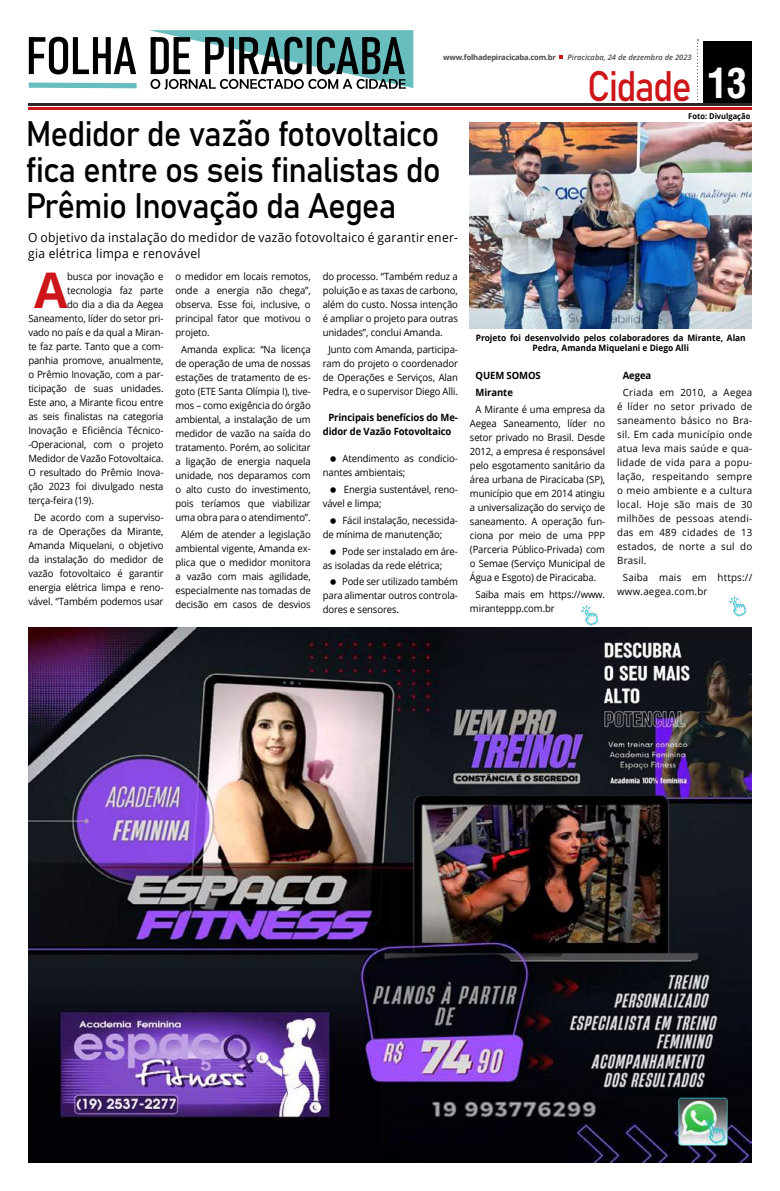
<style>
.page{position:relative;width:780px;height:1191px;background:#fff}
.page>*{position:absolute;margin:0;border:0;box-sizing:border-box;transform-origin:0 0}
.t1{font:700 49.2px "Open Sans";color:#cd1619}
.t2{font:42.1px "Bahnschrift";letter-spacing:-.045em;color:#cd1619;scale:.89 1}
.t3{font:35px/36px "Bahnschrift";letter-spacing:-.03em;color:#000;text-align:justify;scale:.95 1}
.t4{font:12.7px/15.6px "Open Sans";letter-spacing:.025em;color:#000;scale:.95 1}
.t5{font:10px/14px "Open Sans";letter-spacing:-.01em;color:#000;scale:.95 1}
.t6{font:10px/14px "Open Sans";letter-spacing:-.01em;color:#000;text-align:justify}
.t7{font:700 10px/14px "Open Sans";letter-spacing:-.01em;color:#000;scale:.95 1}
.t8{font:10px/14px "Open Sans";letter-spacing:.025em;color:#000}
.t9{font:700 8.8px/9.8px "Open Sans";color:#000;text-align:center;scale:.95 1}
.t10{font:700 8px "Open Sans";color:#000;scale:.94 1}
.t11{font:italic 600 7.6px "Open Sans";color:#4a4948}
.t12{font:700 7.6px "Open Sans";letter-spacing:-.025em;color:#4a4948}
.s1{font-family:"Arena Condensed";font-weight:700;font-size:40.6px;color:#fff}
</style>
<div class="page">
<div style="left:703px;top:41px;width:48px;height:65px;background:#000"></div>
<hr style="left:28px;top:107px;width:723px;height:2px;background:#cd1619">
<hr style="left:28px;top:103px;width:723px;height:3px;background:#2c2824">
<svg style="left:697px;top:39px;width:1px;height:62px"></svg>
<svg style="left:559px;top:55px;width:3px;height:4px"></svg>
<svg style="left:28px;top:30px;width:385px;height:60px"></svg>
<img style="left:470px;top:122px;width:281px;height:207px">
<img style="left:580px;top:605px;width:18px;height:21px">
<img style="left:29px;top:627px;width:723px;height:535px">
<img style="left:671px;top:1091px;width:63px;height:60px">
<img style="left:729px;top:595px;width:18px;height:21px">
<p class="t12" style="left:443px;top:52px;width:114px">www.folhadepiracicaba.com.br</p>
<p class="t11" style="left:567px;top:52px;width:126px">Piracicaba, 24 de dezembro de 2023</p>
<h3 class="t3" style="left:26px;top:113px;width:438px">Medidor de vazão fotovoltaico fica entre os seis finalistas do Prêmio Inovação da Aegea</h3>
<p class="t4" style="left:28px;top:230px;width:454px">O objetivo da instalação do medidor de vazão fotovoltaico é garantir ener&shy;gia elétrica limpa e renovável</p>
<h1 class="t1" style="left:34px;top:255px;width:35px">A</h1>
<p class="t5" style="left:67px;top:269px;width:103px">busca por inovação e</p>
<p class="t5" style="left:67px;top:283px;width:103px">tecnologia faz parte</p>
<p class="t5" style="left:67px;top:297px;width:103px">do dia a dia da Aegea</p>
<p class="t5" style="left:28px;top:311px;width:144px">Saneamento, líder do setor pri-</p>
<p class="t5" style="left:28px;top:325px;width:144px">vado no país e da qual a Miran-</p>
<p class="t5" style="left:28px;top:339px;width:144px">te faz parte. Tanto que a com-</p>
<p class="t5" style="left:28px;top:353px;width:144px">panhia promove, anualmente,</p>
<p class="t5" style="left:28px;top:367px;width:144px">o Prêmio Inovação, com a par-</p>
<p class="t5" style="left:28px;top:381px;width:144px">ticipação de suas unidades.</p>
<p class="t5" style="left:28px;top:395px;width:144px">Este ano, a Mirante ficou entre</p>
<p class="t5" style="left:28px;top:409px;width:144px">as seis finalistas na categoria</p>
<p class="t5" style="left:28px;top:423px;width:144px">Inovação e Eficiência Técnico-</p>
<p class="t5" style="left:28px;top:437px;width:144px">-Operacional, com o projeto</p>
<p class="t5" style="left:28px;top:451px;width:144px">Medidor de Vazão Fotovoltaica.</p>
<p class="t5" style="left:28px;top:465px;width:144px">O resultado do Prêmio Inova-</p>
<p class="t5" style="left:28px;top:479px;width:144px">ção 2023 foi divulgado nesta</p>
<p class="t5" style="left:28px;top:493px;width:70px">terça-feira (19).</p>
<p class="t5" style="left:28px;top:510px;width:144px;text-align:center">De acordo com a superviso&shy;ra de Operações da Mirante,<br>Amanda Miquelani, o objetivo da instalação do medidor de vazão fotovoltaico é garantir energia elétrica limpa e reno&shy;vável. “Também podemos usar</p>
<p class="t5" style="left:175px;top:269px;width:144px;text-align:justify">o medidor em locais remotos, onde a energia não chega”, observa. Esse foi, inclusive, o principal fator que motivou o projeto.</p>
<p class="t5" style="left:175px;top:342px;width:144px;text-align:center">Amanda explica: “Na licença de operação de uma de nossas estações de tratamento de es&shy;goto (ETE Santa Olímpia I), tive&shy;mos – como exigência do órgão ambiental, a instalação de um medidor de vazão na saída do tratamento. Porém, ao solicitar a ligação de energia naquela unidade, nos deparamos com o alto custo do investimento, pois teríamos que viabilizar uma obra para o atendimento”.</p>
<p class="t5" style="left:175px;top:527px;width:144px;text-align:center">Além de atender a legislação ambiental vigente, Amanda ex&shy;plica que o medidor monitora a vazão com mais agilidade, especialmente nas tomadas de decisão em casos de desvios</p>
<p class="t5" style="left:323px;top:269px;width:144px;text-align:justify">do processo. “Também reduz a poluição e as taxas de carbono, além do custo. Nossa intenção é ampliar o projeto para outras unidades”, conclui Amanda.</p>
<p class="t5" style="left:323px;top:342px;width:144px;text-align:center">Junto com Amanda, participa&shy;ram do projeto o coordenador de Operações e Serviços, Alan<br>Pedra, e o supervisor Diego Alli.</p>
<p class="t7" style="left:323px;top:410px;width:144px;text-indent:6px">Principais benefícios do Me&shy;didor de Vazão Fotovoltaico</p>
<p class="t5" style="left:323px;top:451px;width:144px;text-indent:20px">Atendimento as condicio&shy;nantes ambientais;</p>
<p class="t5" style="left:323px;top:482px;width:144px;text-indent:21px">Energia sustentável, reno&shy;vável e limpa;</p>
<p class="t5" style="left:323px;top:513px;width:144px;text-indent:20px">Fácil instalação, necessida&shy;de mínima de manutenção;</p>
<p class="t5" style="left:323px;top:544px;width:144px;text-indent:20px">Pode ser instalado em áre&shy;as isoladas da rede elétrica;</p>
<p class="t5" style="left:323px;top:574px;width:144px;text-align:justify;text-indent:19px">Pode ser utilizado também para alimentar outros controla&shy;dores e sensores.</p>
<h2 class="t2" style="left:587px;top:55px;width:181px">Cidade <span class="s1">13</span></h2>
<p class="t10" style="left:688px;top:110px;width:67px">Foto: Divulgação</p>
<p class="t9" style="left:475px;top:333px;width:286px">Projeto foi desenvolvido pelos colaboradores da Mirante, Alan<br>Pedra, Amanda Miquelani e Diego Alli</p>
<p class="t7" style="left:475px;top:367px;width:70px;line-height:16.8px">QUEM SOMOS<br>Mirante</p>
<p class="t5" style="left:470px;top:402px;width:144px;text-align:justify;text-indent:6px">A Mirante é uma empresa da Aegea Saneamento, líder no setor privado no Brasil. Desde 2012, a empresa é responsável pelo esgotamento sanitário da área urbana de Piracicaba (SP), município que em 2014 atingiu a universalização do serviço de saneamento. A operação fun&shy;ciona por meio de uma PPP (Parceria Público-Privada) com o Semae (Serviço Municipal de Água e Esgoto) de Piracicaba.</p>
<p class="t5" style="left:470px;top:587px;width:144px;text-indent:6px">Saiba mais em https://www. miranteppp.com.br</p>
<p class="t7" style="left:622px;top:368px;width:32px">Aegea</p>
<p class="t6" style="left:617px;top:385px;width:137px;text-indent:6px">Criada em 2010, a Aegea é líder no setor privado de saneamento básico no Bra&shy;sil. Em cada município onde atua leva mais saúde e qua&shy;lidade de vida para a popu&shy;lação, respeitando sempre o meio ambiente e a cultura local. Hoje são mais de 30 milhões de pessoas atendi&shy;das em 489 cidades de 13 estados, de norte a sul do Brasil.</p>
<p class="t8" style="left:617px;top:570px;width:137px;text-indent:6px">Saiba mais em https:// www.aegea.com.br</p>
</div>
